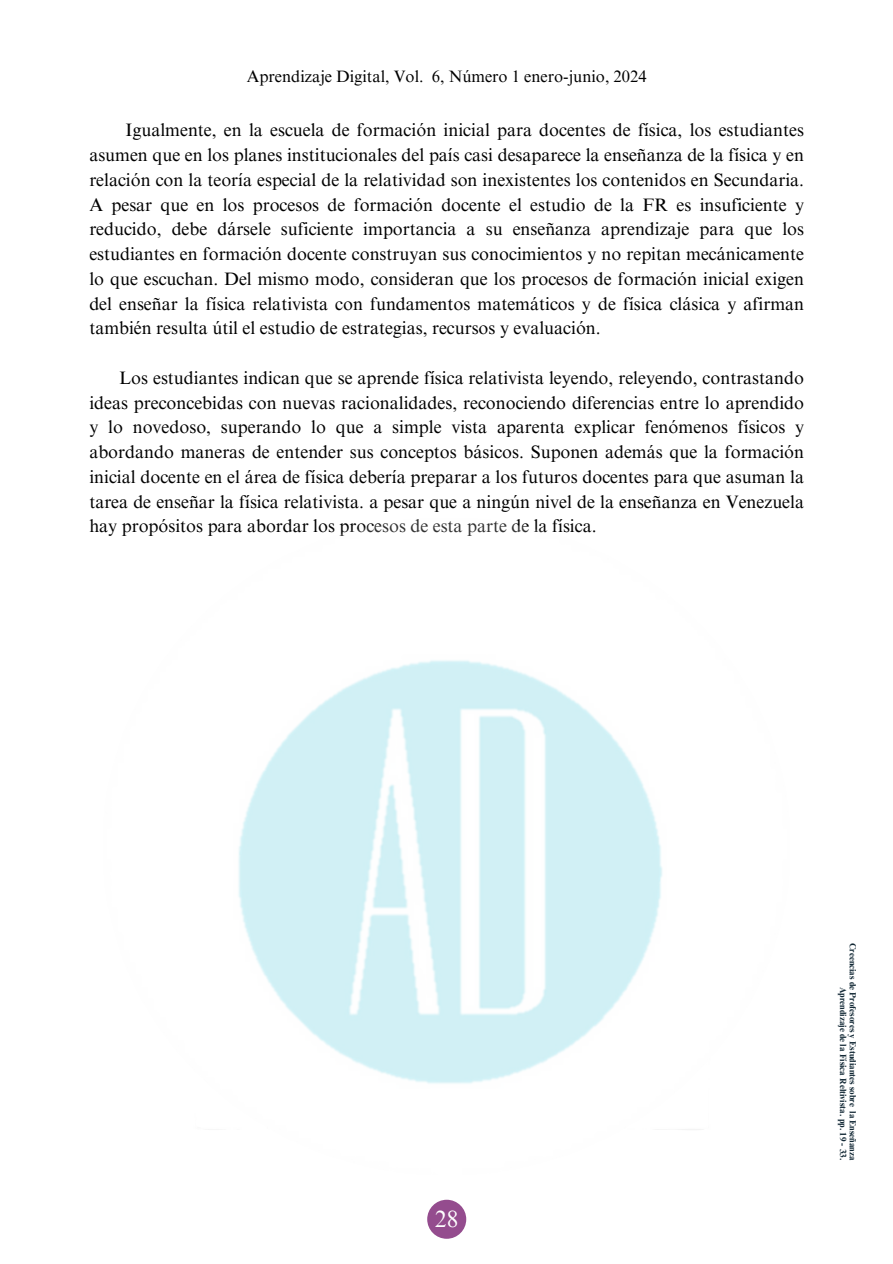
<style>
.page{position:relative;width:893px;height:1264px;background:#fff}
.page>*{position:absolute;margin:0;border:0;box-sizing:border-box;transform-origin:0 0}
.t1{font:23.55px "Times NRMT Pro";color:#fff}
.t2{font:18px/24.8px "Times NRMT Pro";color:#000;text-align:justify}
.t3{font:16.5px "Times NRMT Pro";color:#000}
.t4{font:700 9px/9.8px "Times NRMT Pro";color:#122835;text-align:right}
</style>
<div class="page">
<img style="left:238px;top:660px;width:462px;height:470px">
<div style="left:427px;top:1199px;width:39px;height:39px;background:#944c8e;border-radius:50%"></div>
<p class="t3" style="left:247px;top:70px;width:401px">Aprendizaje Digital, Vol. 6, Número 1 enero-junio, 2024</p>
<p class="t2" style="left:89px;top:120px;width:716px;text-indent:36px">Igualmente, en la escuela de formación inicial para docentes de física, los estudiantes asumen que en los planes institucionales del país casi desaparece la enseñanza de la física y en relación con la teoría especial de la relatividad son inexistentes los contenidos en Secundaria.<br>A pesar que en los procesos de formación docente el estudio de la FR es insuficiente y reducido, debe dársele suficiente importancia a su enseñanza aprendizaje para que los estudiantes en formación docente construyan sus conocimientos y no repitan mecánicamente lo que escuchan. Del mismo modo, consideran que los procesos de formación inicial exigen del enseñar la física relativista con fundamentos matemáticos y de física clásica y afirman también resulta útil el estudio de estrategias, recursos y evaluación.</p>
<p class="t2" style="left:89px;top:367px;width:716px;text-indent:30px">Los estudiantes indican que se aprende física relativista leyendo, releyendo, contrastando ideas preconcebidas con nuevas racionalidades, reconociendo diferencias entre lo aprendido y lo novedoso, superando lo que a simple vista aparenta explicar fenómenos físicos y abordando maneras de entender sus conceptos básicos. Suponen además que la formación inicial docente en el área de física debería preparar a los futuros docentes para que asuman la tarea de enseñar la física relativista. a pesar que a ningún nivel de la enseñanza en Venezuela hay propósitos para abordar los procesos de esta parte de la física.</p>
<h1 class="t1" style="left:435px;top:1210px;width:25px">28</h1>
<p class="t4" style="left:856px;top:942px;width:219px;rotate:90deg">Creencias de Profesores y Estudiantes sobre la Enseñanza<br>Aprendizaje de la Física Reltivista. pp. 19 - 33.</p>
</div>
